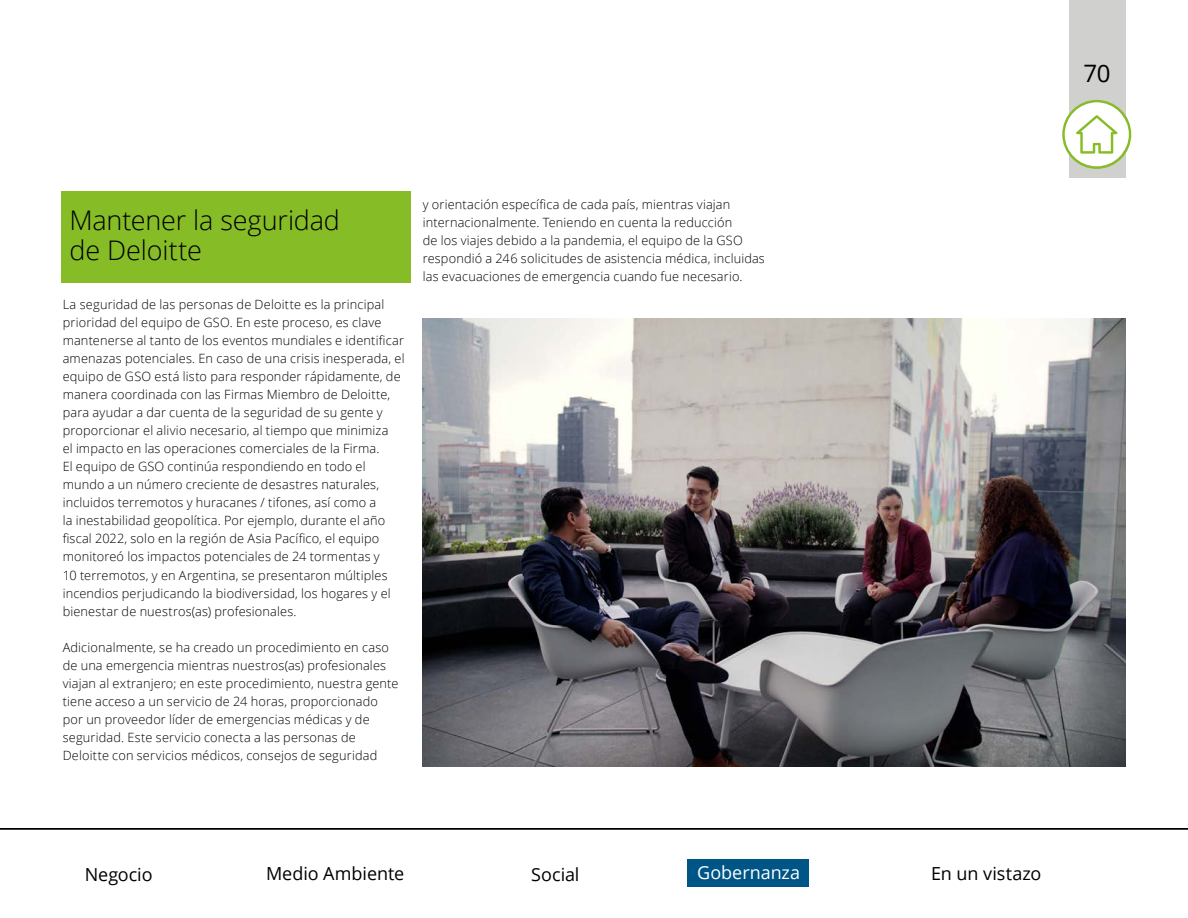
<style>
.page{position:relative;width:1188px;height:918px;background:#fff}
.page>*{position:absolute;margin:0;border:0;box-sizing:border-box;transform-origin:0 0}
.t1{font:300 27px/30px "Open Sans";letter-spacing:-.005em;color:#000}
.t2{font:24px "Open Sans";color:#000}
.t3{font:18px "Open Sans";letter-spacing:-.005em;color:#000}
.t4{font:18px "Open Sans";letter-spacing:-.005em;color:#fff}
.t5{font:300 12.75px/18px "Open Sans";letter-spacing:.01em;color:#000}
</style>
<div class="page">
<div style="left:1069px;top:0;width:56px;height:178px;background:#d0d0ce"></div>
<hr style="left:0;top:828px;width:1188px;height:2px;background:#000">
<div style="left:687px;top:859px;width:122px;height:28px;background:#005587"></div>
<svg style="left:1062px;top:100px;width:69px;height:69px"></svg>
<img style="left:423px;top:319px;width:702px;height:448px">
<div style="left:61px;top:191px;width:350px;height:92px;background:#86bc25"></div>
<h1 class="t1" style="left:70px;top:205px;width:272px">Mantener la seguridad de Deloitte</h1>
<p class="t5" style="left:63px;top:295px;width:343px">La seguridad de las personas de Deloitte es la principal prioridad del equipo de GSO. En este proceso, es clave mantenerse al tanto de los eventos mundiales e identificar amenazas potenciales. En caso de una crisis inesperada, el equipo de GSO está listo para responder rápidamente, de manera coordinada con las Firmas Miembro de Deloitte, para ayudar a dar cuenta de la seguridad de su gente y proporcionar el alivio necesario, al tiempo que minimiza<br>el impacto en las operaciones comerciales de la Firma.<br>El equipo de GSO continúa respondiendo en todo el mundo a un número creciente de desastres naturales, incluidos terremotos y huracanes / tifones, así como a<br>la inestabilidad geopolítica. Por ejemplo, durante el año fiscal 2022, solo en la región de Asia Pacífico, el equipo monitoreó los impactos potenciales de 24 tormentas y<br>10 terremotos, y en Argentina, se presentaron múltiples incendios perjudicando la biodiversidad, los hogares y el bienestar de nuestros(as) profesionales.</p>
<p class="t5" style="left:63px;top:638px;width:337px">Adicionalmente, se ha creado un procedimiento en caso de una emergencia mientras nuestros(as) profesionales viajan al extranjero; en este procedimiento, nuestra gente tiene acceso a un servicio de 24 horas, proporcionado por un proveedor líder de emergencias médicas y de seguridad. Este servicio conecta a las personas de Deloitte con servicios médicos, consejos de seguridad</p>
<p class="t5" style="left:423px;top:195px;width:344px">y orientación específica de cada país, mientras viajan internacionalmente. Teniendo en cuenta la reducción<br>de los viajes debido a la pandemia, el equipo de la GSO respondió a 246 solicitudes de asistencia médica, incluidas las evacuaciones de emergencia cuando fue necesario.</p>
<h3 class="t3" style="left:85px;top:862px;width:69px">Negocio</h3>
<h3 class="t3" style="left:266px;top:862px;width:140px">Medio Ambiente</h3>
<h3 class="t3" style="left:531px;top:862px;width:50px">Social</h3>
<h3 class="t4" style="left:697px;top:860px;width:104px">Gobernanza</h3>
<h2 class="t2" style="left:1083px;top:57px;width:29px">70</h2>
<h3 class="t3" style="left:931px;top:861px;width:112px">En un vistazo</h3>
</div>
